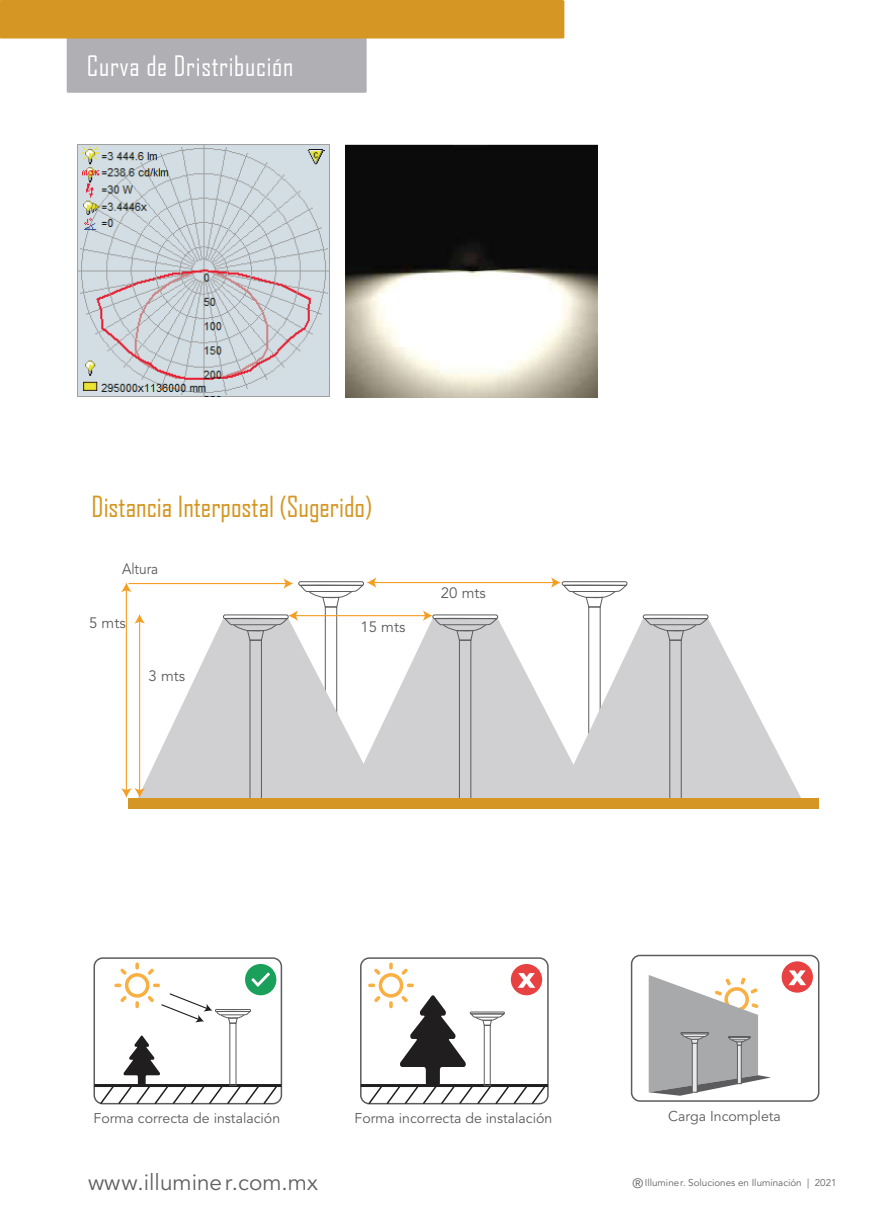
<style>
.page{position:relative;width:893px;height:1212px;background:#fff}
.page>*{position:absolute;margin:0;border:0;box-sizing:border-box;transform-origin:0 0}
.t1{font:27.9px "Agency FB";color:#d59623}
.t2{font:27px "Agency FB";letter-spacing:.025em;color:#fff}
.t3{font:22.5px "Avenir LT Std";color:#5f6163}
.t4{font:15px "Avenir LT Std";color:#5c5c5e}
.t5{font:15px "Avenir LT Std";color:#5c5c5e;scale:.91 1}
.t6{font:14.1px "Avenir LT Std";color:#5c5c5e}
.t7{font:9.75px "Avenir LT Std";color:#5f6163}
.s1{font-size:13.5px}
</style>
<div class="page">
<div style="left:67px;top:37px;width:300px;height:56px;background:#afafb4"></div>
<div style="left:0;top:0;width:564px;height:39px;background:#d59623"></div>
<div style="left:94px;top:957px;width:188px;height:147px;border:2px solid #5c5c5e;border-radius:8px"></div>
<hr style="left:94px;top:1084px;width:187px;height:3px;background:#211e1f">
<svg style="left:99px;top:1035px;width:180px;height:70px"></svg>
<div style="left:229px;top:1023px;width:7px;height:62px;border:1px solid #5c5c5e"></div>
<svg style="left:114px;top:962px;width:162px;height:62px"></svg>
<div style="left:360px;top:957px;width:189px;height:147px;border:2px solid #5c5c5e;border-radius:8px"></div>
<hr style="left:361px;top:1084px;width:187px;height:3px;background:#211e1f">
<svg style="left:367px;top:962px;width:181px;height:143px"></svg>
<svg style="left:782px;top:961px;width:31px;height:32px"></svg>
<div style="left:631px;top:955px;width:188px;height:147px;border:2px solid #5c5c5e;border-radius:8px"></div>
<svg style="left:649px;top:975px;width:122px;height:121px"></svg>
<img style="left:78px;top:145px;width:251px;height:251px">
<img style="left:346px;top:145px;width:251px;height:252px">
<div style="left:588px;top:606px;width:12px;height:160px;border:1px solid #5c5c5e"></div>
<hr style="left:295px;top:615px;width:131px;height:1px;background:#f59e25">
<hr style="left:373px;top:582px;width:181px;height:1px;background:#f59e25">
<svg style="left:551px;top:577px;width:76px;height:31px"></svg>
<svg style="left:140px;top:618px;width:207px;height:180px;fill:#d0d0d2"></svg>
<div style="left:250px;top:640px;width:12px;height:159px;border:1px solid #5c5c5e"></div>
<div style="left:223px;top:614px;width:66px;height:5px;border:1px solid #5c5c5e;border-radius:2px"></div>
<svg style="left:347px;top:618px;width:210px;height:180px;fill:#d0d0d2"></svg>
<div style="left:459px;top:640px;width:12px;height:159px;border:1px solid #5c5c5e"></div>
<div style="left:432px;top:614px;width:66px;height:5px;border:1px solid #5c5c5e;border-radius:2px"></div>
<svg style="left:423px;top:610px;width:74px;height:31px"></svg>
<hr style="left:443px;top:624px;width:42px;height:1px;background:#5c5c5e">
<svg style="left:557px;top:618px;width:244px;height:180px;fill:#d0d0d2"></svg>
<div style="left:669px;top:640px;width:13px;height:159px;border:1px solid #5c5c5e"></div>
<div style="left:643px;top:614px;width:65px;height:5px;border:1px solid #5c5c5e;border-radius:2px"></div>
<svg style="left:643px;top:617px;width:65px;height:24px;background:#c2c2c4"></svg>
<hr style="left:654px;top:624px;width:42px;height:1px;background:#5c5c5e">
<div style="left:129px;top:798px;width:690px;height:10px;background:#d59623"></div>
<hr style="left:139px;top:621px;width:1px;height:170px;background:#f59e25">
<svg style="left:134px;top:614px;width:11px;height:10px"></svg>
<hr style="left:126px;top:589px;width:1px;height:202px;background:#f59e25">
<svg style="left:121px;top:582px;width:11px;height:10px"></svg>
<svg style="left:121px;top:788px;width:24px;height:10px"></svg>
<hr style="left:129px;top:583px;width:157px;height:1px;background:#f59e25">
<svg style="left:224px;top:577px;width:152px;height:64px"></svg>
<h2 class="t2" style="left:87px;top:50px;width:208px">Curva de Dristribución</h2>
<h1 class="t1" style="left:92px;top:489px;width:282px">Distancia Interpostal (Sugerido)</h1>
<p class="t5" style="left:122px;top:560px;width:41px">Altura</p>
<p class="t4" style="left:89px;top:614px;width:38px">5 mts</p>
<p class="t4" style="left:360px;top:618px;width:46px">15 mts</p>
<p class="t4" style="left:149px;top:668px;width:38px">3 mts</p>
<p class="t4" style="left:441px;top:584px;width:46px">20 mts</p>
<p class="t6" style="left:94px;top:1110px;width:188px">Forma correcta de instalación</p>
<p class="t6" style="left:355px;top:1110px;width:199px">Forma incorrecta de instalación</p>
<p class="t6" style="left:668px;top:1108px;width:114px">Carga Incompleta</p>
<h3 class="t3" style="left:88px;top:1170px;width:231px">www.illuminer.com.mx</h3>
<p class="t7" style="left:632px;top:1177px;width:206px"><span class="s1">®</span> Illuminer. Soluciones en Iluminación | 2021</p>
</div>
